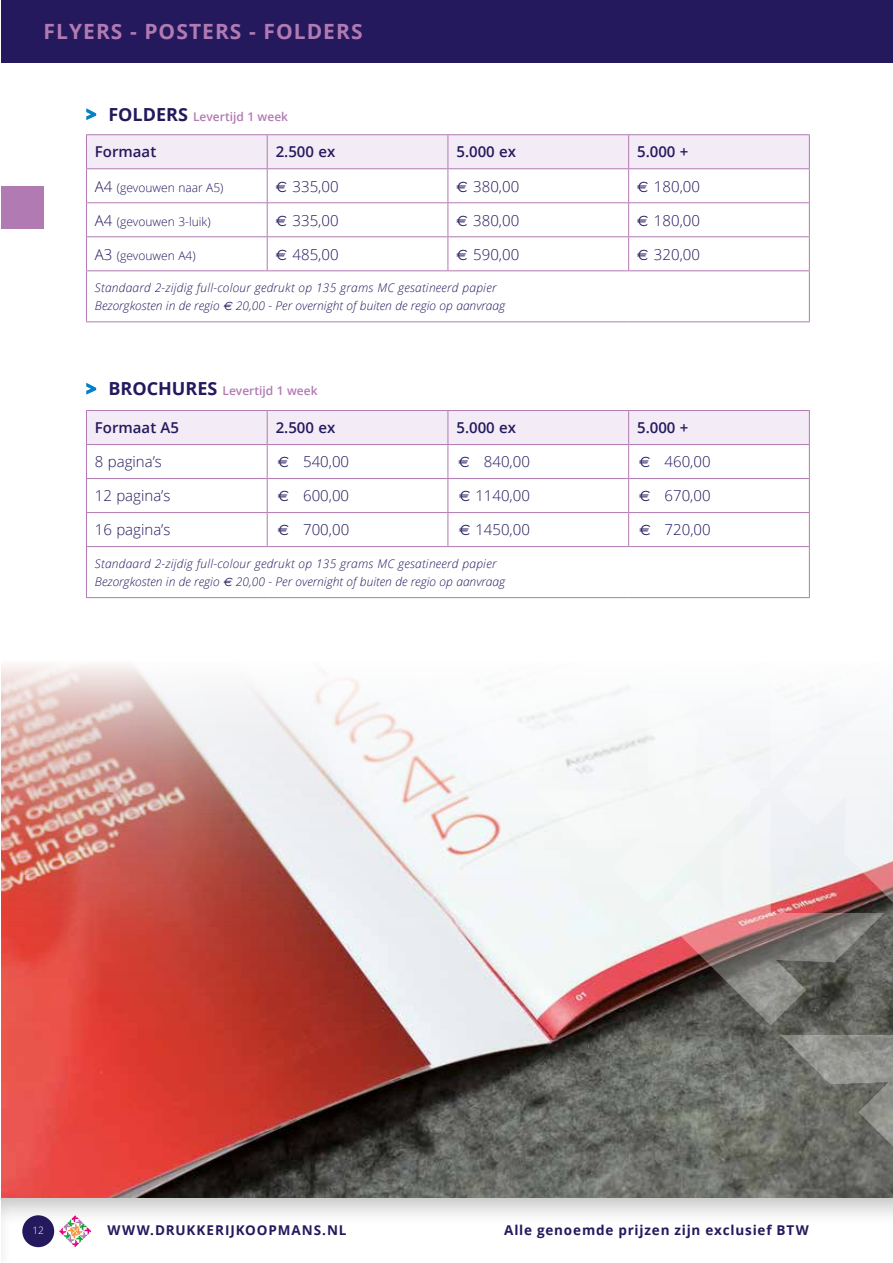
<style>
.page{position:relative;width:893px;height:1263px;background:#fff}
.page>*{position:absolute;margin:0;border:0;box-sizing:border-box;transform-origin:0 0}
.t1{font:700 21px "Open Sans";letter-spacing:.05em;color:#b27ab3}
.t2{font:300 15px "Open Sans";color:#24195d}
.t3{font:600 15px "Open Sans";color:#24195d}
.t4{font:700 13.5px "Open Sans";letter-spacing:.065em;color:#24195d}
.t5{font:italic 300 12px/18px "Open Sans";letter-spacing:.02em;color:#24195d}
.t6{font:300 12px "Open Sans";color:#24195d}
.t7{font:600 12px "Open Sans";color:#b27ab3}
.t8{font:300 10.2px "Open Sans";color:#fff}
.s1{font-weight:700;font-style:italic;font-size:18px;color:#0081c7}
.s2{font-weight:700;font-size:18px;color:#24195d}
.s3{font-size:15px}
.s4{font-family:"Euro Sans";font-weight:400}
</style>
<div class="page">
<img style="left:1px;top:664px;width:892px;height:523px">
<svg style="left:657px;top:664px;width:227px;height:117px"></svg>
<img style="left:657px;top:800px;width:227px;height:225px">
<div style="left:534px;top:679px;width:227px;height:224px;background:#f5f7f7"></div>
<svg style="left:780px;top:679px;width:113px;height:224px"></svg>
<svg style="left:780px;top:922px;width:113px;height:225px;background:#70716b"></svg>
<svg style="left:410px;top:664px;width:228px;height:117px"></svg>
<div style="left:1px;top:1187px;width:892px;height:75px;background:#1d1d1b;opacity:.35"></div>
<svg style="left:59px;top:1215px;width:32px;height:32px"></svg>
<div style="left:22px;top:1215px;width:32px;height:32px;background:#24195d;border-radius:50%"></div>
<div style="left:1px;top:0;width:892px;height:62px;background:#24195d"></div>
<svg style="left:86px;top:108px;width:11px;height:12px"></svg>
<div style="left:87px;top:135px;width:722px;height:33px;background:#f3ebf6"></div>
<hr style="left:86px;top:134px;width:181px;height:1px;background:#b27ab3">
<hr style="left:86px;top:135px;width:1px;height:33px;background:#b27ab3">
<hr style="left:86px;top:168px;width:181px;height:1px;background:#b27ab3">
<hr style="left:86px;top:169px;width:1px;height:33px;background:#b27ab3">
<hr style="left:267px;top:134px;width:181px;height:1px;background:#b27ab3">
<hr style="left:267px;top:135px;width:1px;height:33px;background:#b27ab3">
<hr style="left:448px;top:134px;width:181px;height:1px;background:#b27ab3">
<hr style="left:448px;top:135px;width:1px;height:33px;background:#b27ab3">
<hr style="left:267px;top:168px;width:181px;height:1px;background:#b27ab3">
<hr style="left:267px;top:169px;width:1px;height:33px;background:#b27ab3">
<hr style="left:448px;top:168px;width:181px;height:1px;background:#b27ab3">
<hr style="left:448px;top:169px;width:1px;height:33px;background:#b27ab3">
<hr style="left:629px;top:134px;width:181px;height:1px;background:#b27ab3">
<hr style="left:628px;top:135px;width:1px;height:33px;background:#b27ab3">
<hr style="left:629px;top:168px;width:181px;height:1px;background:#b27ab3">
<hr style="left:628px;top:169px;width:1px;height:33px;background:#b27ab3">
<hr style="left:809px;top:135px;width:1px;height:33px;background:#b27ab3">
<hr style="left:809px;top:169px;width:1px;height:33px;background:#b27ab3">
<svg style="left:86px;top:191px;width:724px;height:408px"></svg>
<hr style="left:86px;top:410px;width:181px;height:1px;background:#b27ab3">
<hr style="left:86px;top:411px;width:1px;height:33px;background:#b27ab3">
<hr style="left:86px;top:444px;width:181px;height:1px;background:#b27ab3">
<hr style="left:86px;top:445px;width:1px;height:33px;background:#b27ab3">
<hr style="left:86px;top:478px;width:181px;height:1px;background:#b27ab3">
<hr style="left:86px;top:479px;width:1px;height:33px;background:#b27ab3">
<hr style="left:86px;top:512px;width:181px;height:1px;background:#b27ab3">
<hr style="left:86px;top:513px;width:1px;height:33px;background:#b27ab3">
<hr style="left:86px;top:546px;width:181px;height:1px;background:#b27ab3">
<hr style="left:86px;top:547px;width:1px;height:50px;background:#b27ab3">
<hr style="left:86px;top:597px;width:181px;height:1px;background:#b27ab3">
<hr style="left:267px;top:597px;width:181px;height:1px;background:#b27ab3">
<hr style="left:448px;top:597px;width:181px;height:1px;background:#b27ab3">
<hr style="left:629px;top:597px;width:181px;height:1px;background:#b27ab3">
<hr style="left:267px;top:410px;width:181px;height:1px;background:#b27ab3">
<hr style="left:267px;top:411px;width:1px;height:33px;background:#b27ab3">
<hr style="left:448px;top:410px;width:181px;height:1px;background:#b27ab3">
<hr style="left:448px;top:411px;width:1px;height:33px;background:#b27ab3">
<hr style="left:267px;top:444px;width:181px;height:1px;background:#b27ab3">
<hr style="left:267px;top:445px;width:1px;height:33px;background:#b27ab3">
<hr style="left:448px;top:444px;width:181px;height:1px;background:#b27ab3">
<hr style="left:448px;top:445px;width:1px;height:33px;background:#b27ab3">
<hr style="left:267px;top:478px;width:181px;height:1px;background:#b27ab3">
<hr style="left:267px;top:479px;width:1px;height:33px;background:#b27ab3">
<hr style="left:448px;top:478px;width:181px;height:1px;background:#b27ab3">
<hr style="left:448px;top:479px;width:1px;height:33px;background:#b27ab3">
<hr style="left:267px;top:512px;width:181px;height:1px;background:#b27ab3">
<hr style="left:267px;top:513px;width:1px;height:33px;background:#b27ab3">
<hr style="left:448px;top:512px;width:181px;height:1px;background:#b27ab3">
<hr style="left:448px;top:513px;width:1px;height:33px;background:#b27ab3">
<hr style="left:267px;top:546px;width:181px;height:1px;background:#b27ab3">
<hr style="left:448px;top:546px;width:181px;height:1px;background:#b27ab3">
<hr style="left:629px;top:410px;width:181px;height:1px;background:#b27ab3">
<hr style="left:628px;top:411px;width:1px;height:33px;background:#b27ab3">
<hr style="left:629px;top:444px;width:181px;height:1px;background:#b27ab3">
<hr style="left:628px;top:445px;width:1px;height:33px;background:#b27ab3">
<hr style="left:629px;top:478px;width:181px;height:1px;background:#b27ab3">
<hr style="left:628px;top:479px;width:1px;height:33px;background:#b27ab3">
<hr style="left:629px;top:512px;width:181px;height:1px;background:#b27ab3">
<hr style="left:628px;top:513px;width:1px;height:33px;background:#b27ab3">
<hr style="left:629px;top:546px;width:181px;height:1px;background:#b27ab3">
<hr style="left:809px;top:411px;width:1px;height:33px;background:#b27ab3">
<hr style="left:809px;top:445px;width:1px;height:33px;background:#b27ab3">
<hr style="left:809px;top:479px;width:1px;height:33px;background:#b27ab3">
<hr style="left:809px;top:513px;width:1px;height:33px;background:#b27ab3">
<hr style="left:809px;top:547px;width:1px;height:50px;background:#b27ab3">
<div style="left:1px;top:186px;width:43px;height:43px;background:#b27ab3"></div>
<h1 class="t1" style="left:44px;top:17px;width:320px">FLYERS - POSTERS - FOLDERS</h1>
<p class="t7" style="left:86px;top:108px;width:203px"><span class="s1">&gt;</span> <span class="s2">FOLDERS</span> Levertijd 1 week</p>
<p class="t3" style="left:95px;top:142px;width:63px">Formaat</p>
<p class="t3" style="left:276px;top:142px;width:61px">2.500 ex</p>
<p class="t3" style="left:456px;top:142px;width:61px">5.000 ex</p>
<p class="t3" style="left:637px;top:142px;width:53px">5.000 +</p>
<p class="t6" style="left:95px;top:179px;width:130px"><span class="s3">A4</span> (gevouwen naar A5)</p>
<p class="t2" style="left:276px;top:176px;width:64px"><span class="s4">€</span> 335,00</p>
<p class="t2" style="left:456px;top:176px;width:64px"><span class="s4">€</span> 380,00</p>
<p class="t2" style="left:637px;top:176px;width:64px"><span class="s4">€</span> 180,00</p>
<p class="t6" style="left:95px;top:213px;width:117px"><span class="s3">A4</span> (gevouwen 3-luik)</p>
<p class="t2" style="left:276px;top:210px;width:64px"><span class="s4">€</span> 335,00</p>
<p class="t2" style="left:456px;top:210px;width:64px"><span class="s4">€</span> 380,00</p>
<p class="t2" style="left:637px;top:210px;width:64px"><span class="s4">€</span> 180,00</p>
<p class="t6" style="left:95px;top:247px;width:102px"><span class="s3">A3</span> (gevouwen A4)</p>
<p class="t2" style="left:276px;top:244px;width:64px"><span class="s4">€</span> 485,00</p>
<p class="t2" style="left:456px;top:244px;width:64px"><span class="s4">€</span> 590,00</p>
<p class="t2" style="left:637px;top:244px;width:64px"><span class="s4">€</span> 320,00</p>
<p class="t5" style="left:95px;top:278px;width:412px">Standaard 2-zijdig full-colour gedrukt op 135 grams MC gesatineerd papier<br>Bezorgkosten in de regio <span class="s4">€</span> 20,00 - Per overnight of buiten de regio op aanvraag</p>
<p class="t7" style="left:86px;top:383px;width:233px"><span class="s1">&gt;</span> <span class="s2">BROCHURES</span> Levertijd 1 week</p>
<p class="t3" style="left:95px;top:417px;width:86px">Formaat A5</p>
<p class="t3" style="left:276px;top:417px;width:61px">2.500 ex</p>
<p class="t3" style="left:456px;top:417px;width:61px">5.000 ex</p>
<p class="t3" style="left:637px;top:417px;width:53px">5.000 +</p>
<p class="t2" style="left:95px;top:452px;width:68px">8 pagina’s</p>
<p class="t2" style="left:278px;top:452px;width:73px"><span class="s4">€</span> 540,00</p>
<p class="t2" style="left:459px;top:452px;width:73px"><span class="s4">€</span> 840,00</p>
<p class="t2" style="left:639px;top:452px;width:73px"><span class="s4">€</span> 460,00</p>
<p class="t2" style="left:95px;top:486px;width:77px">12 pagina’s</p>
<p class="t2" style="left:278px;top:486px;width:73px"><span class="s4">€</span> 600,00</p>
<p class="t2" style="left:459px;top:486px;width:72px"><span class="s4">€</span> 1140,00</p>
<p class="t2" style="left:639px;top:486px;width:73px"><span class="s4">€</span> 670,00</p>
<p class="t2" style="left:95px;top:520px;width:77px">16 pagina’s</p>
<p class="t2" style="left:278px;top:520px;width:73px"><span class="s4">€</span> 700,00</p>
<p class="t2" style="left:459px;top:520px;width:72px"><span class="s4">€</span> 1450,00</p>
<p class="t2" style="left:639px;top:520px;width:73px"><span class="s4">€</span> 720,00</p>
<p class="t5" style="left:95px;top:554px;width:412px">Standaard 2-zijdig full-colour gedrukt op 135 grams MC gesatineerd papier<br>Bezorgkosten in de regio <span class="s4">€</span> 20,00 - Per overnight of buiten de regio op aanvraag</p>
<p class="t8" style="left:32px;top:1223px;width:13px">12</p>
<p class="t4" style="left:107px;top:1221px;width:241px">WWW.DRUKKERIJKOOPMANS.NL</p>
<p class="t4" style="left:504px;top:1221px;width:306px">Alle genoemde prijzen zijn exclusief BTW</p>
</div>
